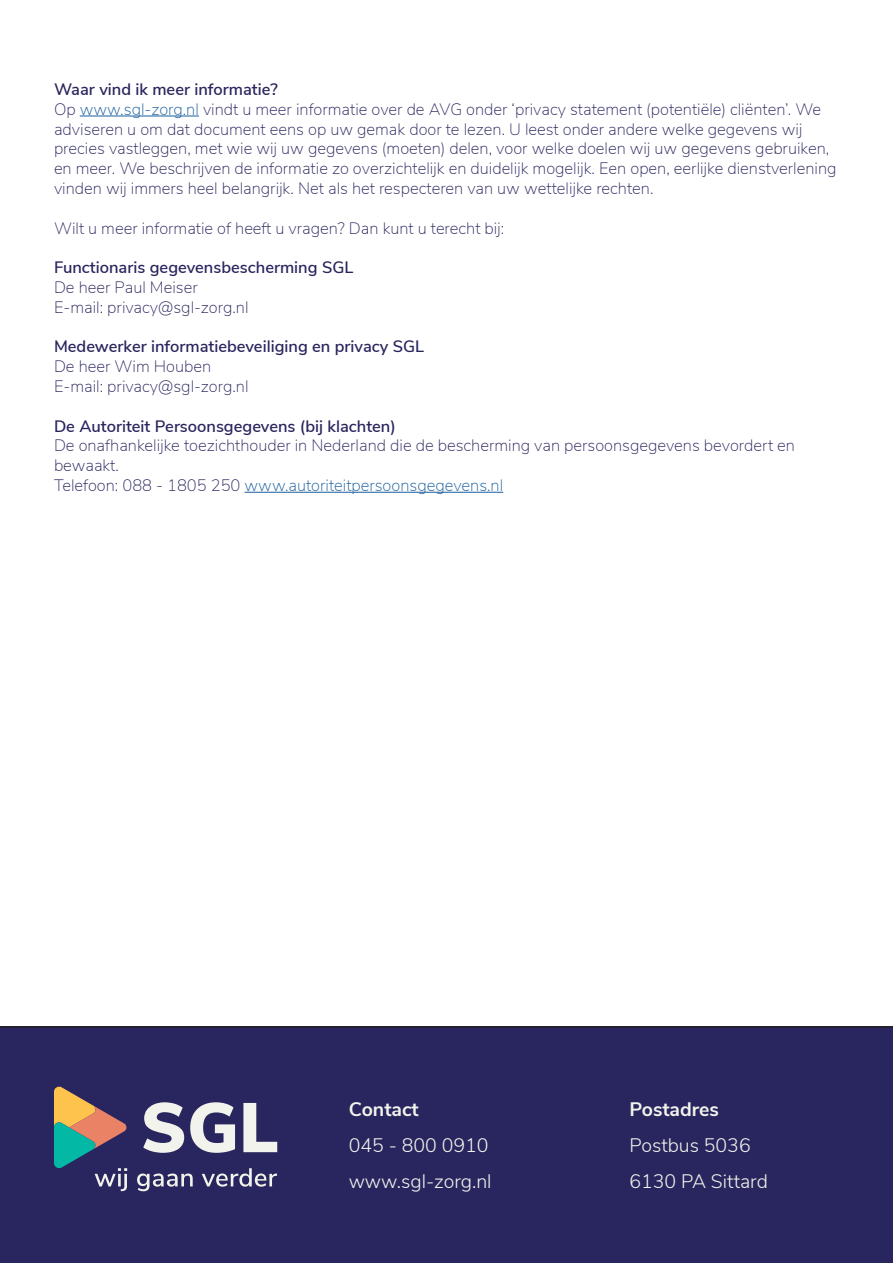
<style>
.page{position:relative;width:893px;height:1263px;background:#fff}
.page>*{position:absolute;margin:0;border:0;box-sizing:border-box;transform-origin:0 0}
.t1{font:300 19.5px/36px "Nunito Sans";color:#f1f3ec}
.t2{font:700 19.5px "Nunito Sans";color:#f1f3ec}
.t3{font:200 16.5px/19.8px "Nunito Sans";color:#29255e}
.t4{font:600 16.5px "Nunito Sans";color:#29255e}
.s1{font-weight:600}
.s2{color:#175d9e}
</style>
<div class="page">
<div style="left:0;top:1026px;width:893px;height:237px;background:#29255e"></div>
<svg style="left:54px;top:1085px;width:73px;height:106px;background:#61646b"></svg>
<svg style="left:137px;top:1173px;width:56px;height:18px"></svg>
<svg style="left:202px;top:1168px;width:75px;height:18px"></svg>
<svg style="left:143px;top:1102px;width:41px;height:51px;background:#9f9eb1"></svg>
<svg style="left:190px;top:1102px;width:45px;height:51px;background:#9e9eb1"></svg>
<svg style="left:243px;top:1103px;width:34px;height:49px;background:#8d8da5"></svg>
<hr style="left:80px;top:116px;width:119px;height:1px;background:#175d9e">
<hr style="left:245px;top:492px;width:258px;height:1px;background:#175d9e">
<p class="t3" style="left:54px;top:79px;width:784px"><span class="s1">Waar vind ik meer informatie?<br></span>Op <span class="s2">www.sgl-zorg.nl</span> vindt u meer informatie over de AVG onder ‘privacy statement (potentiële) cliënten’. We adviseren u om dat document eens op uw gemak door te lezen. U leest onder andere welke gegevens wij precies vastleggen, met wie wij uw gegevens (moeten) delen, voor welke doelen wij uw gegevens gebruiken, en meer. We beschrijven de informatie zo overzichtelijk en duidelijk mogelijk. Een open, eerlijke dienstverlening vinden wij immers heel belangrijk. Net als het respecteren van uw wettelijke rechten.</p>
<p class="t3" style="left:54px;top:217px;width:452px">Wilt u meer informatie of heeft u vragen? Dan kunt u terecht bij:</p>
<p class="t4" style="left:54px;top:255px;width:301px">Functionaris gegevensbescherming SGL</p>
<p class="t3" style="left:54px;top:277px;width:196px">De heer Paul Meiser<br>E-mail: privacy@sgl-zorg.nl</p>
<p class="t4" style="left:54px;top:335px;width:372px">Medewerker informatiebeveiliging en privacy SGL</p>
<p class="t3" style="left:54px;top:356px;width:196px">De heer Wim Houben<br>E-mail: privacy@sgl-zorg.nl</p>
<p class="t4" style="left:54px;top:414px;width:343px">De Autoriteit Persoonsgegevens (bij klachten)</p>
<p class="t3" style="left:54px;top:435px;width:743px">De onafhankelijke toezichthouder in Nederland die de bescherming van persoonsgegevens bevordert en bewaakt.<br>Telefoon: 088 - 1805 250 <span class="s2">www.autoriteitpersoonsgegevens.nl</span></p>
<p class="t2" style="left:349px;top:1095px;width:72px">Contact</p>
<p class="t1" style="left:349px;top:1126px;width:144px">045 - 800 0910 www.sgl-zorg.nl</p>
<p class="t2" style="left:629px;top:1095px;width:91px">Postadres</p>
<p class="t1" style="left:629px;top:1126px;width:140px">Postbus 5036<br>6130 PA Sittard</p>
</div>
